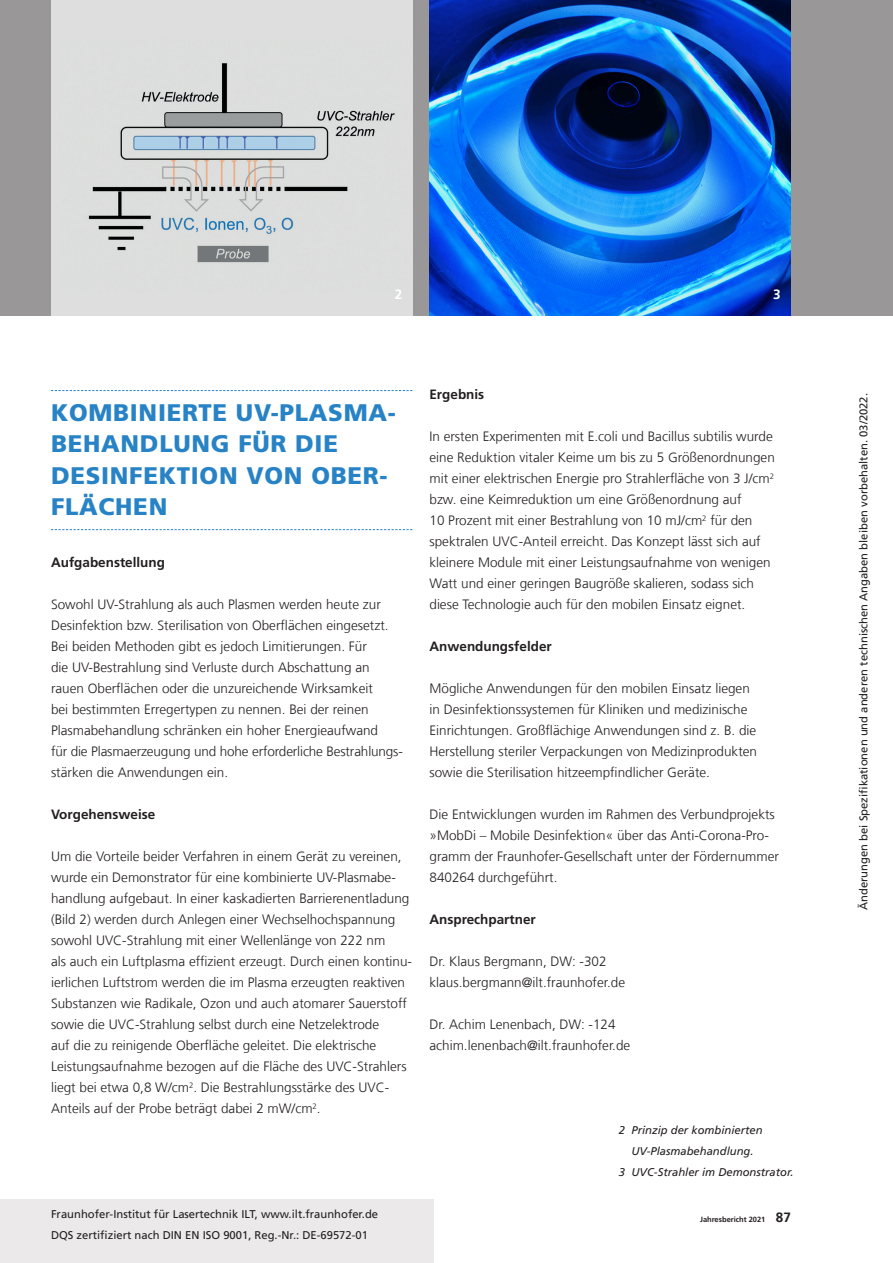
<style>
.page{position:relative;width:893px;height:1263px;background:#fff}
.page>*{position:absolute;margin:0;border:0;box-sizing:border-box;transform-origin:0 0}
.t1{font:900 24px/31.5px "Frutiger LT Com";letter-spacing:.03em;color:#2783c5}
.t2{font:300 13.5px/21px "Frutiger LT Com";color:#231f20}
.t3{font:700 13.5px "Frutiger LT Com";color:#231f20}
.t4{font:700 13.5px "Frutiger LT Com";color:#fff}
.t5{font:11.25px/21px "Frutiger LT Com";color:#231f20}
.t6{font:italic 11.25px "Frutiger LT Com";color:#231f20}
.t7{font:700 7.5px "Frutiger LT Com";color:#231f20}
.s1{font-size:13.5px}
</style>
<div class="page">
<div style="left:0;top:1199px;width:434px;height:64px;background:#ece9ea"></div>
<div style="left:0;top:0;width:893px;height:315px;background:#999798"></div>
<img style="left:51px;top:0;width:361px;height:315px">
<img style="left:429px;top:0;width:362px;height:315px">
<svg style="left:51px;top:390px;width:361px;height:1px"></svg>
<svg style="left:51px;top:529px;width:361px;height:1px"></svg>
<p class="t4" style="left:395px;top:286px;width:9px">2</p>
<p class="t4" style="left:773px;top:286px;width:9px">3</p>
<h1 class="t1" style="left:51px;top:397px;width:346px">KOMBINIERTE UV-PLASMA-<br>BEHANDLUNG FÜR DIE<br>DESINFEKTION VON OBER-<br>FLÄCHEN</h1>
<p class="t3" style="left:51px;top:554px;width:116px">Aufgabenstellung</p>
<p class="t2" style="left:51px;top:594px;width:353px">Sowohl UV-Strahlung als auch Plasmen werden heute zur Desinfektion bzw. Sterilisation von Oberflächen eingesetzt.<br>Bei beiden Methoden gibt es jedoch Limitierungen. Für<br>die UV-Bestrahlung sind Verluste durch Abschattung an rauen Oberflächen oder die unzureichende Wirksamkeit<br>bei bestimmten Erregertypen zu nennen. Bei der reinen Plasmabehandlung schränken ein hoher Energieaufwand<br>für die Plasmaerzeugung und hohe erforderliche Bestrahlungs&shy;stärken die Anwendungen ein.</p>
<p class="t3" style="left:51px;top:806px;width:106px">Vorgehensweise</p>
<p class="t2" style="left:51px;top:846px;width:363px">Um die Vorteile beider Verfahren in einem Gerät zu vereinen, wurde ein Demonstrator für eine kombinierte UV-Plasmabe&shy;handlung aufgebaut. In einer kaskadierten Barrierenentladung (Bild 2) werden durch Anlegen einer Wechselhochspannung sowohl UVC-Strahlung mit einer Wellenlänge von 222 nm<br>als auch ein Luftplasma effizient erzeugt. Durch einen kontinu&shy;ierlichen Luftstrom werden die im Plasma erzeugten reaktiven Substanzen wie Radikale, Ozon und auch atomarer Sauerstoff sowie die UVC-Strahlung selbst durch eine Netzelektrode<br>auf die zu reinigende Oberfläche geleitet. Die elektrische Leistungsaufnahme bezogen auf die Fläche des UVC-Strahlers liegt bei etwa 0,8 W/cm<sup>2</sup>. Die Bestrahlungsstärke des UVC-Anteils auf der Probe beträgt dabei 2 mW/cm<sup>2</sup>.</p>
<p class="t5" style="left:51px;top:1204px;width:329px">Fraunhofer-Institut für Lasertechnik ILT, www.ilt.fraunhofer.de<br>DQS zertifiziert nach DIN EN ISO 9001, Reg.-Nr.: DE-69572-01</p>
<p class="t3" style="left:429px;top:386px;width:56px">Ergebnis</p>
<p class="t2" style="left:429px;top:426px;width:347px">In ersten Experimenten mit E.coli und Bacillus subtilis wurde eine Reduktion vitaler Keime um bis zu 5 Größenordnungen mit einer elektrischen Energie pro Strahlerfläche von 3 J/cm<sup>2 </sup>bzw. eine Keimreduktion um eine Größenordnung auf<br>10 Prozent mit einer Bestrahlung von 10 mJ/cm<sup>2</sup> für den spektralen UVC-Anteil erreicht. Das Konzept lässt sich auf kleinere Module mit einer Leistungsaufnahme von wenigen Watt und einer geringen Baugröße skalieren, sodass sich diese Technologie auch für den mobilen Einsatz eignet.</p>
<p class="t3" style="left:429px;top:638px;width:124px">Anwendungsfelder</p>
<p class="t2" style="left:429px;top:678px;width:329px">Mögliche Anwendungen für den mobilen Einsatz liegen in Desinfektionssystemen für Kliniken und medizinische Einrichtungen. Großflächige Anwendungen sind z. B. die Herstellung steriler Verpackungen von Medizinprodukten sowie die Sterilisation hitzeempfindlicher Geräte.</p>
<p class="t2" style="left:429px;top:804px;width:351px">Die Entwicklungen wurden im Rahmen des Verbundprojekts »MobDi – Mobile Desinfektion« über das Anti-Corona-Pro&shy;gramm der Fraunhofer-Gesellschaft unter der Fördernummer 840264 durchgeführt.</p>
<p class="t3" style="left:429px;top:911px;width:108px">Ansprechpartner</p>
<p class="t2" style="left:429px;top:951px;width:197px">Dr. Klaus Bergmann, DW: -302 klaus.bergmann@ilt.fraunhofer.de</p>
<p class="t2" style="left:429px;top:1014px;width:202px">Dr. Achim Lenenbach, DW: -124 achim.lenenbach@ilt.fraunhofer.de</p>
<p class="t6" style="left:619px;top:1124px;width:146px">2 Prinzip der kombinierten</p>
<p class="t6" style="left:631px;top:1145px;width:124px">UV-Plasmabehandlung.</p>
<p class="t6" style="left:619px;top:1166px;width:176px">3 UVC-Strahler im Demonstrator.</p>
<p class="t7" style="left:700px;top:1215px;width:92px">Jahresbericht 2021 <span class="s1">87</span></p>
<p class="t5" style="left:853px;top:910px;width:518px;rotate:-90deg">Änderungen bei Spezifikationen und anderen technischen Angaben bleiben vorbehalten. 03/2022.</p>
</div>
